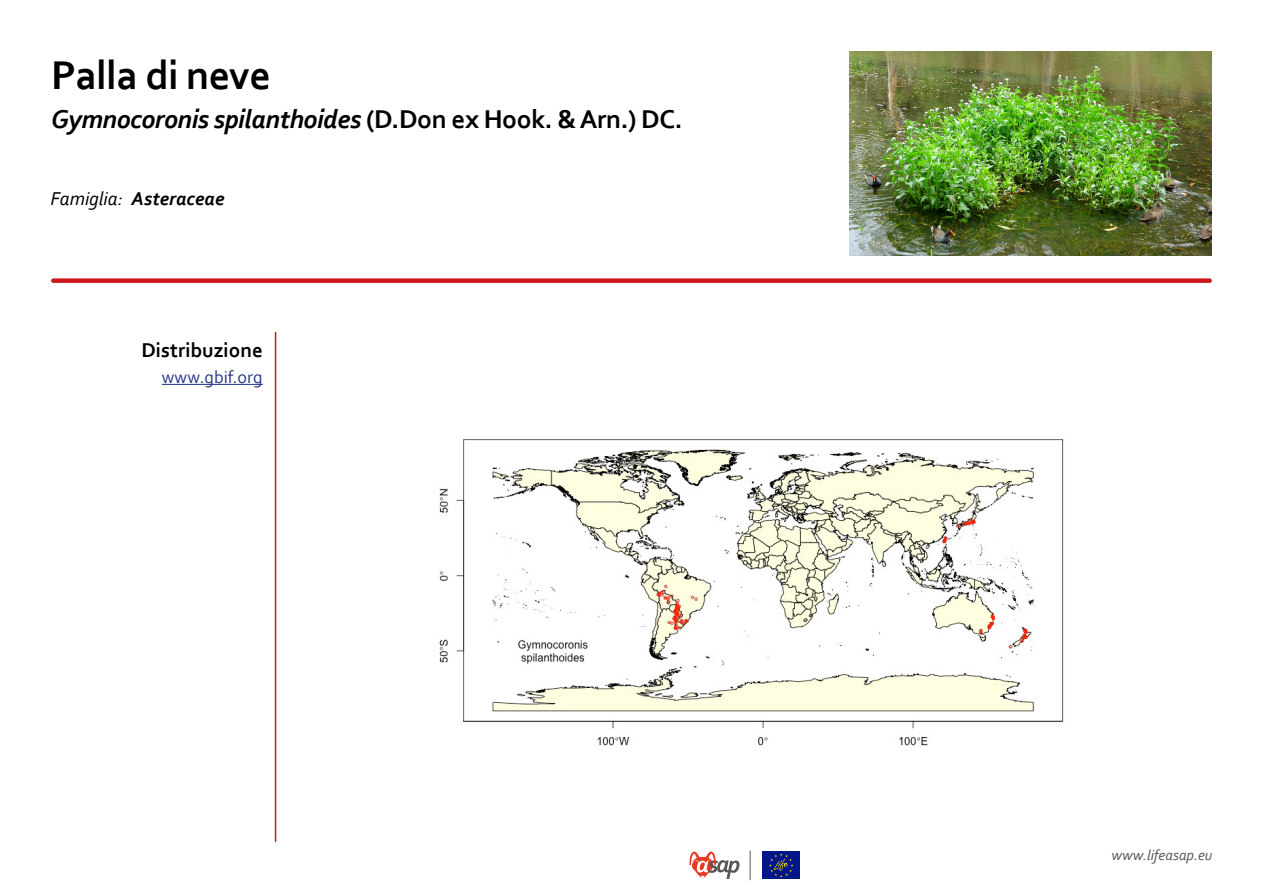
<style>
.page{position:relative;width:1263px;height:893px;background:#fff}
.page>*{position:absolute;margin:0;border:0;box-sizing:border-box;transform-origin:0 0}
.t1{font:700 42px "Corbel";letter-spacing:-.015em;color:#000}
.t2{font:italic 700 27px "Corbel";letter-spacing:-.015em;color:#000}
.t3{font:700 21px "Corbel";color:#000}
.t4{font:italic 700 19.5px "Corbel";color:#000}
.t5{font:18px "Corbel";color:#283583}
.t6{font:italic 15px "Corbel";color:#575756}
.s1{font-style:normal}
.s2{font-weight:400}
</style>
<div class="page">
<div style="left:53px;top:278px;width:1157px;height:5px;background:#cd171a"></div>
<img style="left:849px;top:51px;width:363px;height:204px">
<hr style="left:275px;top:332px;width:1px;height:509px;background:#cd171a">
<svg style="left:689px;top:851px;width:50px;height:28px"></svg>
<svg style="left:750px;top:851px;width:1px;height:29px"></svg>
<div style="left:762px;top:852px;width:38px;height:27px;background:#001789"></div>
<svg style="left:769px;top:853px;width:24px;height:24px"></svg>
<hr style="left:162px;top:384px;width:101px;height:1px;background:#283583">
<img style="left:439px;top:439px;width:625px;height:307px">
<h1 class="t1" style="left:51px;top:49px;width:222px">Palla di neve</h1>
<p class="t2" style="left:51px;top:102px;width:633px">Gymnocoronis spilanthoides <span class="s1">(D.Don ex Hook. &amp; Arn.) DC.</span></p>
<p class="t4" style="left:51px;top:186px;width:175px"><span class="s2">Famiglia:</span> Asteraceae</p>
<p class="t3" style="left:141px;top:337px;width:123px">Distribuzione</p>
<p class="t5" style="left:162px;top:366px;width:102px">www.gbif.org</p>
<p class="t6" style="left:1111px;top:846px;width:102px">www.lifeasap.eu</p>
</div>
